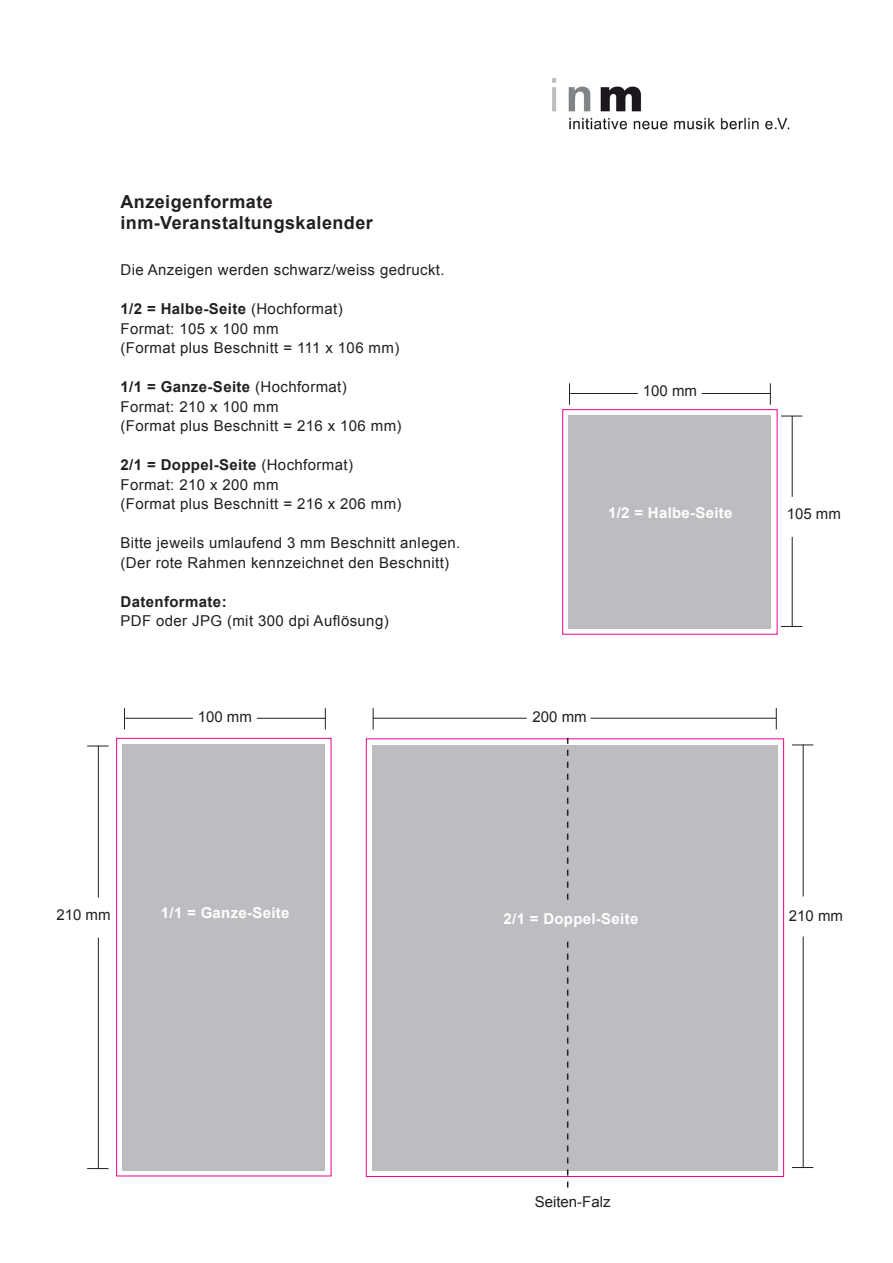
<style>
.page{position:relative;width:893px;height:1263px;background:#fff}
.page>*{position:absolute;margin:0;border:0;box-sizing:border-box;transform-origin:0 0}
.t1{font:700 18px "Arial";letter-spacing:.025em;color:#231f20}
.t2{font:15px "Arial";letter-spacing:.025em;color:#231f20}
.t3{font:700 15px "Arial";letter-spacing:.025em;color:#231f20}
.t4{font:700 15px "Arial";letter-spacing:.02em;color:#fff}
.t5{font:15px "Arial";color:#231f20}
.s1{font-weight:400}
</style>
<div class="page">
<img style="left:552px;top:78px;width:238px;height:52px">
<div style="left:373px;top:745px;width:405px;height:425px;background:#bcbdc0"></div>
<div style="left:122px;top:744px;width:203px;height:426px;background:#bcbdc0"></div>
<div style="left:116px;top:738px;width:215px;height:438px;border:1px solid #ed028c"></div>
<div style="left:568px;top:415px;width:203px;height:213px;background:#bcbdc0"></div>
<div style="left:562px;top:409px;width:215px;height:226px;border:1px solid #ed028c"></div>
<svg style="left:567px;top:738px;width:1px;height:449px"></svg>
<div style="left:548px;top:902px;width:39px;height:34px;background:#bcbdc0"></div>
<svg style="left:569px;top:383px;width:1px;height:22px"></svg>
<svg style="left:770px;top:383px;width:1px;height:22px"></svg>
<hr style="left:570px;top:393px;width:68px;height:1px;background:#231f20">
<hr style="left:702px;top:393px;width:68px;height:1px;background:#231f20">
<svg style="left:124px;top:708px;width:1px;height:21px"></svg>
<svg style="left:325px;top:708px;width:1px;height:21px"></svg>
<hr style="left:125px;top:718px;width:68px;height:1px;background:#231f20">
<hr style="left:257px;top:718px;width:68px;height:1px;background:#231f20">
<svg style="left:373px;top:708px;width:1px;height:21px"></svg>
<svg style="left:776px;top:708px;width:1px;height:21px"></svg>
<hr style="left:373px;top:718px;width:154px;height:1px;background:#231f20">
<hr style="left:590px;top:718px;width:186px;height:1px;background:#231f20">
<svg style="left:781px;top:416px;width:21px;height:1px"></svg>
<svg style="left:781px;top:626px;width:21px;height:1px"></svg>
<hr style="left:792px;top:416px;width:1px;height:81px;background:#231f20">
<hr style="left:792px;top:537px;width:1px;height:89px;background:#231f20">
<svg style="left:87px;top:746px;width:22px;height:1px"></svg>
<svg style="left:87px;top:1168px;width:22px;height:1px"></svg>
<hr style="left:98px;top:746px;width:1px;height:151px;background:#231f20">
<hr style="left:98px;top:937px;width:1px;height:232px;background:#231f20">
<svg style="left:792px;top:744px;width:21px;height:1px"></svg>
<svg style="left:792px;top:1167px;width:21px;height:1px"></svg>
<hr style="left:803px;top:745px;width:1px;height:151px;background:#231f20">
<hr style="left:803px;top:936px;width:1px;height:231px;background:#231f20">
<p class="t1" style="left:120px;top:189px;width:154px">Anzeigenformate</p>
<p class="t1" style="left:120px;top:210px;width:254px">inm-Veranstaltungskalender</p>
<p class="t2" style="left:120px;top:260px;width:326px">Die Anzeigen werden schwarz/weiss gedruckt.</p>
<p class="t3" style="left:120px;top:299px;width:224px">1/2 = Halbe-Seite <span class="s1">(Hochformat)</span></p>
<p class="t2" style="left:120px;top:318px;width:160px">Format: 105 x 100 mm</p>
<p class="t2" style="left:120px;top:338px;width:280px">(Format plus Beschnitt = 111 x 106 mm)</p>
<p class="t3" style="left:120px;top:377px;width:228px">1/1 = Ganze-Seite <span class="s1">(Hochformat)</span></p>
<p class="t2" style="left:120px;top:396px;width:160px">Format: 210 x 100 mm</p>
<p class="t2" style="left:120px;top:416px;width:283px">(Format plus Beschnitt = 216 x 106 mm)</p>
<p class="t3" style="left:120px;top:455px;width:234px">2/1 = Doppel-Seite <span class="s1">(Hochformat)</span></p>
<p class="t2" style="left:120px;top:474px;width:160px">Format: 210 x 200 mm</p>
<p class="t2" style="left:120px;top:494px;width:283px">(Format plus Beschnitt = 216 x 206 mm)</p>
<p class="t2" style="left:120px;top:533px;width:341px">Bitte jeweils umlaufend 3 mm Beschnitt anlegen.</p>
<p class="t2" style="left:120px;top:552px;width:330px">(Der rote Rahmen kennzeichnet den Beschnitt)</p>
<p class="t3" style="left:120px;top:591px;width:108px">Datenformate:</p>
<p class="t2" style="left:120px;top:611px;width:270px">PDF oder JPG (mit 300 dpi Auflösung)</p>
<p class="t2" style="left:643px;top:381px;width:56px">100 mm</p>
<p class="t4" style="left:608px;top:503px;width:126px">1/2 = Halbe-Seite</p>
<p class="t2" style="left:198px;top:706px;width:56px">100 mm</p>
<p class="t2" style="left:533px;top:706px;width:56px">200 mm</p>
<p class="t2" style="left:787px;top:504px;width:56px">105 mm</p>
<p class="t4" style="left:161px;top:903px;width:130px">1/1 = Ganze-Seite</p>
<p class="t2" style="left:56px;top:905px;width:56px">210 mm</p>
<p class="t2" style="left:789px;top:906px;width:56px">210 mm</p>
<p class="t4" style="left:504px;top:909px;width:136px">2/1 = Doppel-Seite</p>
<p class="t5" style="left:535px;top:1191px;width:77px">Seiten-Falz</p>
</div>
